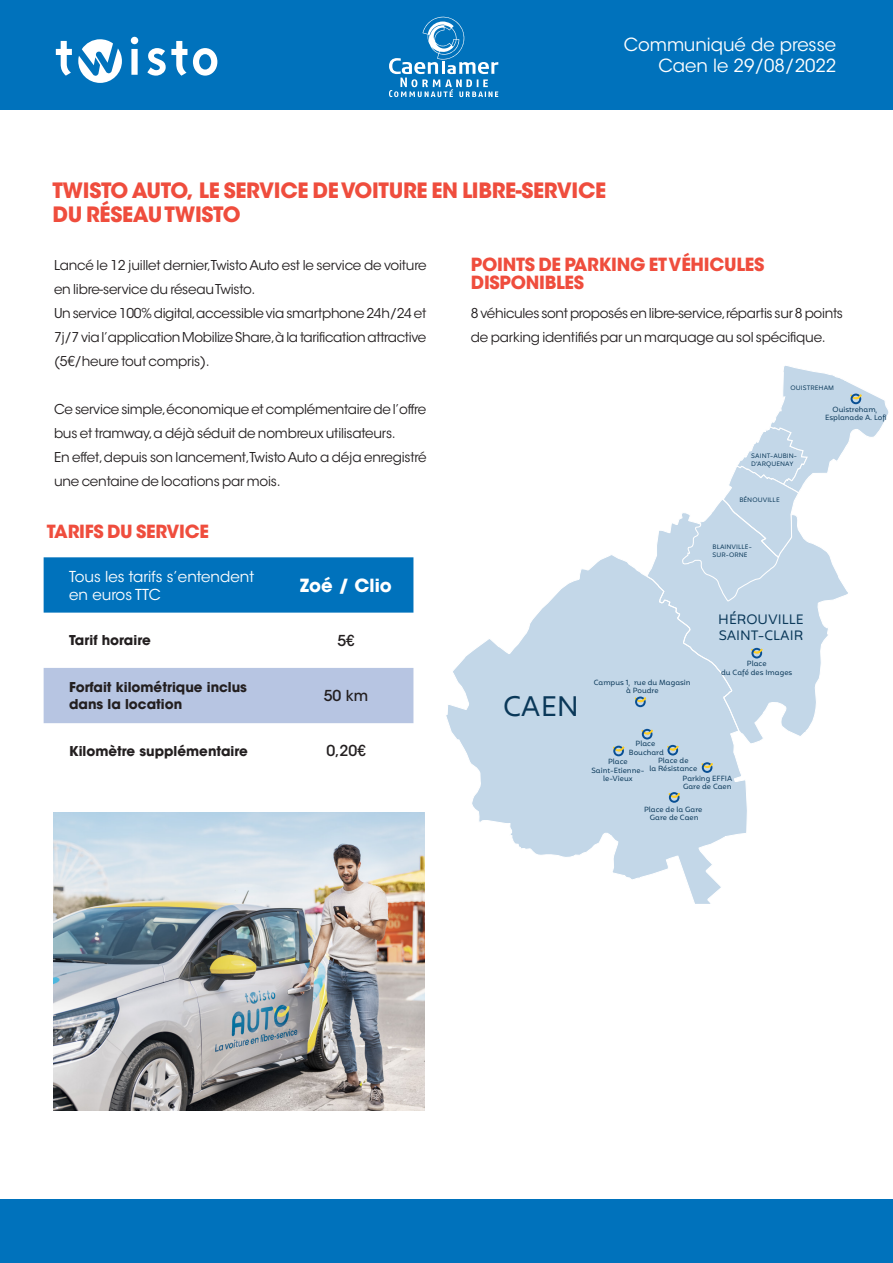
<style>
.page{position:relative;width:893px;height:1263px;background:#fff}
.page>*{position:absolute;margin:0;border:0;box-sizing:border-box;transform-origin:0 0}
.t1{font:27.45px "Mohr Alt";color:#0a3859}
.t2{font:700 21px "ITC Avant Garde Std";letter-spacing:-.015em;color:#ef4d3d}
.t3{font:700 18px/18px "ITC Avant Garde Std";letter-spacing:-.015em;color:#ef4d3d}
.t4{font:18px "ITC Avant Garde Std";color:#fff}
.t5{font:700 18px "ITC Avant Garde Std";color:#fff}
.t6{font:15px/18px "ITC Avant Garde Std";color:#fff}
.t7{font:500 15px "ITC Avant Garde Std";color:#231f20}
.t8{font:13.5px/24px "ITC Avant Garde Std";letter-spacing:-.015em;color:#231f20}
.t9{font:700 13.5px/16.2px "ITC Avant Garde Std";color:#231f20}
.t10{font:13.2px/15.9px "Mohr Alt";color:#0a3859}
.t11{font:7.2px/8.2px "Mohr Alt";color:#0a3859;text-align:center}
.t12{font:6.3px/7.5px "Mohr";letter-spacing:.01em;color:#0a3859}
</style>
<div class="page">
<div style="left:0;top:0;width:893px;height:110px;background:#0072bc"></div>
<svg style="left:56px;top:37px;width:161px;height:46px"></svg>
<svg style="left:389px;top:16px;width:109px;height:81px"></svg>
<div style="left:0;top:1200px;width:893px;height:63px;background:#0072bc"></div>
<svg style="left:446px;top:555px;width:301px;height:349px"></svg>
<svg style="left:646px;top:519px;width:182px;height:226px;background:#cbdceb"></svg>
<svg style="left:613px;top:746px;width:11px;height:10px"></svg>
<svg style="left:641px;top:729px;width:12px;height:10px"></svg>
<svg style="left:635px;top:696px;width:11px;height:11px"></svg>
<svg style="left:751px;top:648px;width:11px;height:10px"></svg>
<svg style="left:667px;top:745px;width:11px;height:10px"></svg>
<svg style="left:701px;top:762px;width:12px;height:11px"></svg>
<svg style="left:668px;top:792px;width:12px;height:11px"></svg>
<svg style="left:681px;top:366px;width:208px;height:236px"></svg>
<div style="left:44px;top:557px;width:369px;height:56px;background:#0072bc"></div>
<div style="left:44px;top:668px;width:369px;height:55px;background:#b7c5e2"></div>
<img style="left:54px;top:812px;width:370px;height:298px">
<p class="t4" style="left:624px;top:33px;width:214px">Communiqué de presse</p>
<p class="t4" style="left:658px;top:55px;width:179px">Caen le 29/08/2022</p>
<p class="t2" style="left:52px;top:177px;width:555px">TWISTO AUTO, LE SERVICE DE VOITURE EN LIBRE-SERVICE</p>
<p class="t2" style="left:52px;top:201px;width:190px">DU RÉSEAU TWISTO</p>
<p class="t8" style="left:54px;top:253px;width:374px">Lancé le 12 juillet dernier,Twisto Auto est le service de voiture en libre-service du réseau Twisto.</p>
<p class="t8" style="left:54px;top:301px;width:374px;text-align:justify">Un service 100% digital,accessible via smartphone 24h/24 et 7j/7 via l’application Mobilize Share,à la tarification attractive (5€/heure tout compris).</p>
<p class="t8" style="left:54px;top:397px;width:374px">Ce service simple,économique et complémentaire de l’offre bus et tramway,a déjà séduit de nombreux utilisateurs.</p>
<p class="t8" style="left:54px;top:445px;width:374px">En effet, depuis son lancement,Twisto Auto a déja enregistré une centaine de locations par mois.</p>
<p class="t3" style="left:471px;top:255px;width:295px">POINTS DE PARKING ET VÉHICULES<br>DISPONIBLES</p>
<p class="t8" style="left:471px;top:301px;width:374px">8 véhicules sont proposés en libre-service,répartis sur 8 points de parking identifiés par un marquage au sol spécifique.</p>
<p class="t12" style="left:791px;top:385px;width:45px">OUISTREHAM</p>
<p class="t11" style="left:825px;top:405px;width:63px">Ouistreham,<br>Esplanade A. Lofi</p>
<p class="t12" style="left:751px;top:452px;width:47px">SAINT-AUBIN-<br>D’ARQUENAY</p>
<p class="t12" style="left:739px;top:496px;width:42px">BÉNOUVILLE</p>
<p class="t3" style="left:47px;top:522px;width:164px">TARIFS DU SERVICE</p>
<p class="t6" style="left:69px;top:567px;width:186px">Tous les tarifs s’entendent en euros TTC</p>
<p class="t5" style="left:300px;top:573px;width:93px">Zoé / Clio</p>
<p class="t9" style="left:69px;top:632px;width:83px">Tarif horaire</p>
<p class="t7" style="left:337px;top:631px;width:19px">5€</p>
<p class="t9" style="left:69px;top:679px;width:179px">Forfait kilométrique inclus dans la location</p>
<p class="t7" style="left:324px;top:686px;width:46px">50 km</p>
<p class="t9" style="left:69px;top:743px;width:180px">Kilomètre supplémentaire</p>
<p class="t7" style="left:326px;top:742px;width:41px">0,20€</p>
<p class="t12" style="left:712px;top:543px;width:41px">BLAINVILLE-<br>SUR-ORNE</p>
<p class="t1" style="left:503px;top:691px;width:78px">CAEN</p>
<p class="t10" style="left:718px;top:611px;width:87px">HÉROUVILLE<br>SAINT-CLAIR</p>
<p class="t11" style="left:594px;top:678px;width:98px">Campus 1, rue du Magasin à Poudre</p>
<p class="t11" style="left:629px;top:740px;width:36px">Place<br>Bouchard</p>
<p class="t11" style="left:721px;top:660px;width:73px">Place<br>du Café des Images</p>
<p class="t11" style="left:591px;top:758px;width:54px">Place<br>Saint-Etienne&shy;le-Vieux</p>
<p class="t11" style="left:649px;top:756px;width:49px">Place de<br>la Résistance</p>
<p class="t11" style="left:683px;top:774px;width:51px;text-align:left">Parking EFFIA<br>Gare de Caen</p>
<p class="t11" style="left:644px;top:805px;width:60px">Place de la Gare<br>Gare de Caen</p>
</div>
